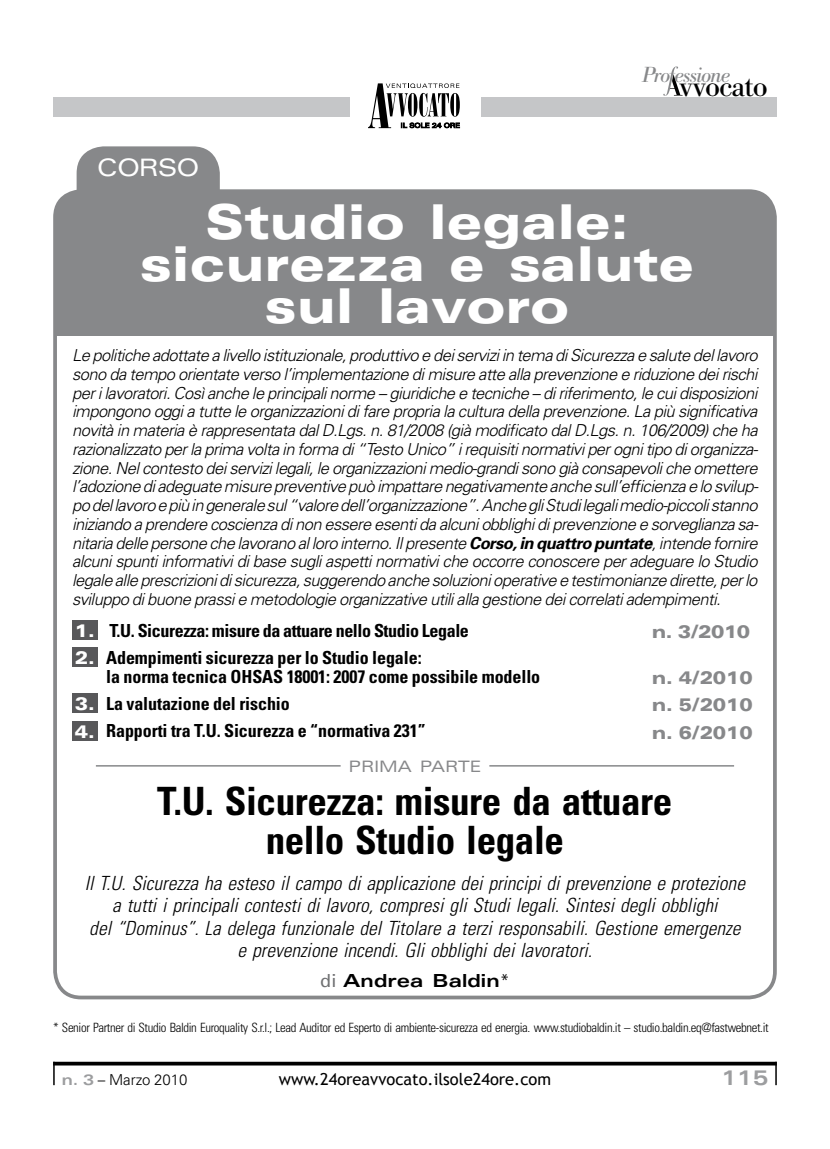
<style>
.page{position:relative;width:830px;height:1149px;background:#fff}
.page>*{position:absolute;margin:0;border:0;box-sizing:border-box;transform-origin:0 0}
.t1{font:900 expanded 48px/42px "Univers";color:#fff;text-align:center}
.t2{font:700 condensed 39px/39px "Univers";letter-spacing:-.01em;color:#000;text-align:center}
.t3{font:30px "Bodoni BE";letter-spacing:-.03em;color:#000}
.t4{font:expanded 24px "Univers";letter-spacing:-.035em;color:#fff}
.t5{font:italic 21.45px "Bodoni BE";letter-spacing:-.045em;color:#87888a}
.t6{font:700 expanded 21px "Univers";color:#9c9d9f}
.t7{font:italic 300 condensed 19.5px/22.5px "Univers";color:#000;text-align:center}
.t8{font:700 condensed 18px/18.8px "Univers";letter-spacing:-.005em;color:#000}
.t9{font:900 expanded 18px "Univers";letter-spacing:-.005em;color:#87888a}
.t10{font:700 expanded 18px "Univers";letter-spacing:.005em;color:#000}
.t11{font:italic 300 16.5px/18.8px "Univers";letter-spacing:-.035em;color:#000;text-align:justify}
.t12{font:16.5px "Trebuchet MS";color:#000}
.t13{font:expanded 15.75px "Univers";letter-spacing:.005em;color:#87888a}
.t14{font:300 15px "Univers";letter-spacing:-.005em;color:#000}
.t15{font:300 condensed 12.75px "Univers";letter-spacing:-.03em;color:#000}
.s1{color:#fff}
.s2{font-weight:700}
.s3{font-weight:900;font-stretch:expanded;color:#fff}
.s4{font-weight:400;font-stretch:normal;color:#707173}
.s5{font-weight:300;font-stretch:normal}
.s6{font-weight:700;font-stretch:expanded;color:#9c9d9f}
</style>
<div class="page">
<div style="left:53px;top:97px;width:723px;height:19px;background:#c5c6c8"></div>
<div style="left:349px;top:83px;width:131px;height:45px;background:#fff"></div>
<svg style="left:368px;top:83px;width:91px;height:45px"></svg>
<svg style="left:55px;top:1061px;width:719px;height:4px;fill:#000"></svg>
<hr style="left:53px;top:1061px;width:2px;height:23px;background:#000">
<hr style="left:774px;top:1061px;width:2px;height:23px;background:#000">
<svg style="left:663px;top:66px;width:19px;height:30px"></svg>
<div style="left:77px;top:146px;width:143px;height:86px;background:#87888a;border-radius:27px"></div>
<div style="left:55px;top:191px;width:719px;height:145px;background:#87888a"></div>
<div style="left:53px;top:189px;width:723px;height:810px;border:4px solid #87888a;border-radius:26px"></div>
<div style="left:72px;top:620px;width:26px;height:19px;background:#58585a"></div>
<div style="left:72px;top:647px;width:26px;height:19px;background:#58585a"></div>
<div style="left:72px;top:693px;width:26px;height:19px;background:#58585a"></div>
<div style="left:72px;top:720px;width:26px;height:19px;background:#58585a"></div>
<hr style="left:96px;top:764px;width:244px;height:2px;background:#87888a">
<hr style="left:489px;top:764px;width:244px;height:2px;background:#87888a">
<h3 class="t5" style="left:641px;top:62px;width:89px">Pro<span class="s1">f</span>essione</h3>
<h3 class="t3" style="left:663px;top:68px;width:105px"><span class="s1">A</span>vvocato</h3>
<h3 class="t4" style="left:96px;top:153px;width:105px">CORSO</h3>
<h1 class="t1" style="left:140px;top:201px;width:555px">Studio legale: sicurezza e salute sul lavoro</h1>
<p class="t11" style="left:72px;top:345px;width:687px">Le politiche adottate a livello istituzionale, produttivo e dei servizi in tema di Sicurezza e salute del lavoro sono da tempo orientate verso l’implementazione di misure atte alla prevenzione e riduzione dei rischi per i lavoratori. Così anche le principali norme – giuridiche e tecniche – di riferimento, le cui disposizioni impongono oggi a tutte le organizzazioni di fare propria la cultura della prevenzione. La più significativa novità in materia è rappresentata dal D.Lgs. n. 81/2008 (già modificato dal D.Lgs. n. 106/2009) che ha razionalizzato per la prima volta in forma di “Testo Unico” i requisiti normativi per ogni tipo di organizza&shy;zione. Nel contesto dei servizi legali, le organizzazioni medio-grandi sono già consapevoli che omettere l’adozione di adeguate misure preventive può impattare negativamente anche sull’efficienza e lo svilup&shy;po del lavoro e più in generale sul “valore dell’organizzazione”. Anche gli Studi legali medio-piccoli stanno iniziando a prendere coscienza di non essere esenti da alcuni obblighi di prevenzione e sorveglianza sa&shy;nitaria delle persone che lavorano al loro interno. Il presente <span class="s2">Corso, in quattro puntate</span>, intende fornire alcuni spunti informativi di base sugli aspetti normativi che occorre conoscere per adeguare lo Studio legale alle prescrizioni di sicurezza, suggerendo anche soluzioni operative e testimonianze dirette, per lo sviluppo di buone prassi e metodologie organizzative utili alla gestione dei correlati adempimenti.</p>
<p class="t8" style="left:75px;top:620px;width:395px"><span class="s3">1.</span> T.U. Sicurezza: misure da attuare nello Studio Legale</p>
<p class="t9" style="left:651px;top:621px;width:100px">n. 3/2010</p>
<p class="t8" style="left:106px;top:647px;width:435px;text-indent:-31px"><span class="s3">2.</span> Adempimenti sicurezza per lo Studio legale:<br>la norma tecnica OHSAS 18001: 2007 come possibile modello</p>
<p class="t9" style="left:651px;top:667px;width:102px">n. 4/2010</p>
<p class="t8" style="left:75px;top:693px;width:216px"><span class="s3">3.</span> La valutazione del rischio</p>
<p class="t9" style="left:651px;top:694px;width:102px">n. 5/2010</p>
<p class="t8" style="left:75px;top:721px;width:352px"><span class="s3">4.</span> Rapporti tra T.U. Sicurezza e “normativa 231”</p>
<p class="t9" style="left:651px;top:721px;width:102px">n. 6/2010</p>
<p class="t13" style="left:348px;top:757px;width:134px">PRIMA PARTE</p>
<h2 class="t2" style="left:157px;top:781px;width:516px">T.U. Sicurezza: misure da attuare nello Studio legale</h2>
<p class="t7" style="left:85px;top:871px;width:661px">Il T.U. Sicurezza ha esteso il campo di applicazione dei principi di prevenzione e protezione a tutti i principali contesti di lavoro, compresi gli Studi legali. Sintesi degli obblighi<br>del “Dominus”. La delega funzionale del Titolare a terzi responsabili. Gestione emergenze e prevenzione incendi. Gli obblighi dei lavoratori.</p>
<p class="t10" style="left:320px;top:970px;width:191px"><span class="s4">di</span> Andrea Baldin<span class="s5">*</span></p>
<p class="t15" style="left:53px;top:1019px;width:716px">* Senior Partner di Studio Baldin Euroquality S.r.l.; Lead Auditor ed Esperto di ambiente-sicurezza ed energia. www.studiobaldin.it – studio.baldin.eq@fastwebnet.it</p>
<p class="t14" style="left:62px;top:1070px;width:127px"><span class="s6">n. 3</span> – Marzo 2010</p>
<p class="t12" style="left:279px;top:1068px;width:273px">www.24oreavvocato.ilsole24ore.com</p>
<p class="t6" style="left:721px;top:1065px;width:48px">115</p>
</div>
